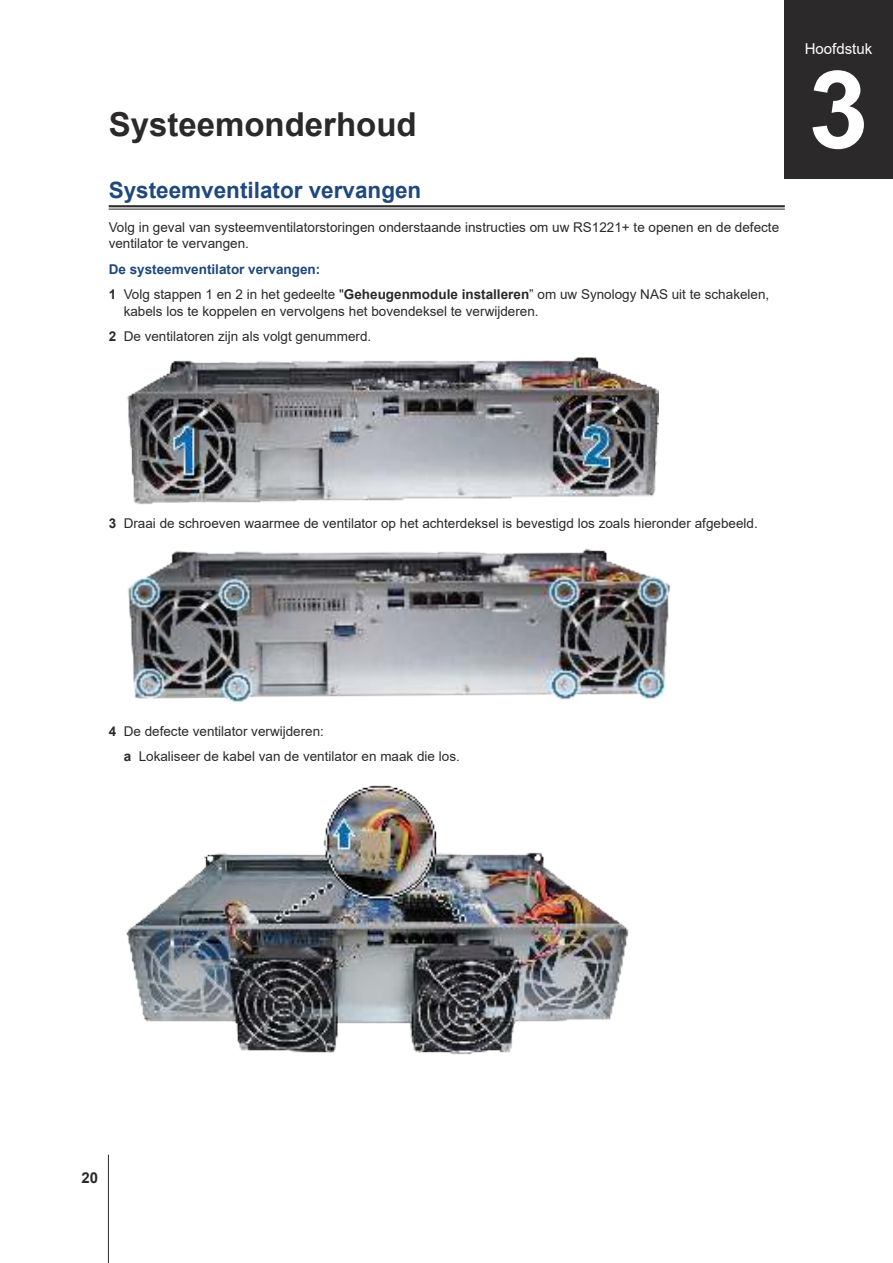
<style>
.page{position:relative;width:893px;height:1263px;background:#fff}
.page>*{position:absolute;margin:0;border:0;box-sizing:border-box;transform-origin:0 0}
.t1{font:700 108px "Arial";color:#fff}
.t2{font:700 33px "Arial";color:#2b292a}
.t3{font:700 22.5px "Arial";color:#1f487c}
.t4{font:15px "Arial";color:#fff}
.t5{font:700 15px "Arial";color:#2b292a}
.t6{font:13.5px/25.5px "Arial";color:#2b292a}
.s1{font-weight:700;color:#1f487c}
.s2{font-weight:700}
</style>
<div class="page">
<hr style="left:109px;top:205px;width:676px;height:2px;background:#2b292a">
<hr style="left:109px;top:209px;width:676px;height:1px;background:#2b292a">
<img style="left:127px;top:357px;width:532px;height:148px">
<img style="left:128px;top:549px;width:542px;height:154px">
<img style="left:126px;top:785px;width:503px;height:270px">
<div style="left:784px;top:0;width:109px;height:178px;background:#2b292a"></div>
<hr style="left:108px;top:1155px;width:1px;height:108px;background:#2b292a">
<h2 class="t2" style="left:109px;top:112px;width:310px">Systeemonderhoud</h2>
<h3 class="t3" style="left:109px;top:181px;width:314px">Systeemventilator vervangen</h3>
<p class="t6" style="left:109px;top:220px;width:672px;line-height:16.5px">Volg in geval van systeemventilatorstoringen onderstaande instructies om uw RS1221+ te openen en de defecte ventilator te vervangen.</p>
<p class="t6" style="left:109px;top:258px;width:662px"><span class="s1">De systeemventilator vervangen:<br></span><span class="s2">1</span> Volg stappen 1 en 2 in het gedeelte "<span class="s2">Geheugenmodule installeren</span>” om uw Synology NAS uit te schakelen,</p>
<p class="t6" style="left:109px;top:300px;width:431px;text-indent:15px">kabels los te koppelen en vervolgens het bovendeksel te verwijderen.<br><span class="s2">2</span> De ventilatoren zijn als volgt genummerd.</p>
<p class="t4" style="left:805px;top:43px;width:69px">Hoofdstuk</p>
<h1 class="t1" style="left:808px;top:69px;width:62px">3</h1>
<p class="t6" style="left:109px;top:512px;width:651px"><span class="s2">3</span> Draai de schroeven waarmee de ventilator op het achterdeksel is bevestigd los zoals hieronder afgebeeld.</p>
<p class="t6" style="left:124px;top:720px;width:338px;text-indent:-15px"><span class="s2">4</span> De defecte ventilator verwijderen:<br><span class="s2">a</span> Lokaliseer de kabel van de ventilator en maak die los.</p>
<p class="t5" style="left:81px;top:1172px;width:18px">20</p>
</div>
